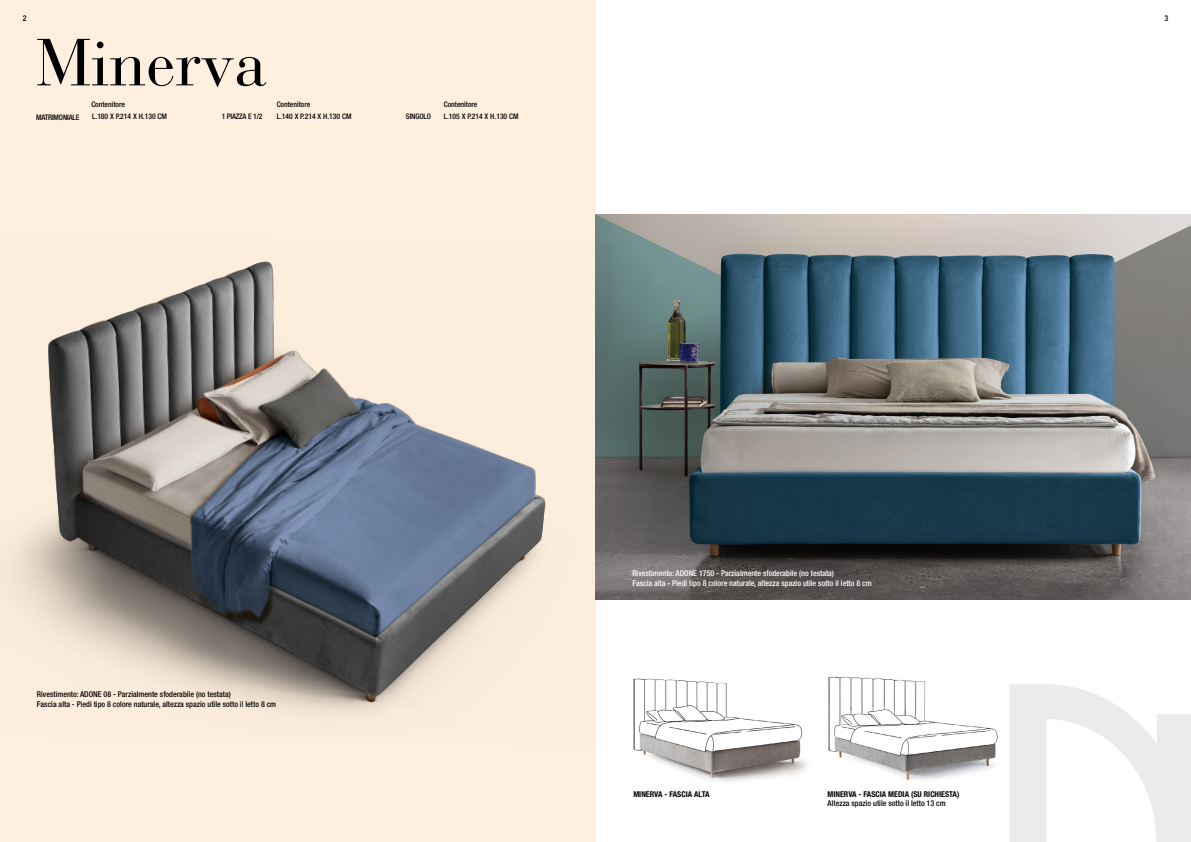
<style>
.page{position:relative;width:1191px;height:842px;background:#fff}
.page>*{position:absolute;margin:0;border:0;box-sizing:border-box;transform-origin:0 0}
.t1{font:66px "Bauer Bodoni Std";color:#000}
.t2{font:500 condensed 8px/9.6px "Helvetica Neue LT Std";color:#000}
.t3{font:500 condensed 8px/9.6px "Helvetica Neue LT Std";color:#fff}
.t4{font:700 condensed 8px "Helvetica Neue LT Std";color:#000}
.t5{font:500 condensed 7.6px/12.2px "Helvetica Neue LT Std";color:#000}
.t6{font:500 condensed 7.6px "Helvetica Neue LT Std";letter-spacing:-.02em;color:#000}
</style>
<div class="page">
<div style="left:0;top:0;width:595px;height:842px;background:#feefde"></div>
<img style="left:595px;top:215px;width:596px;height:384px">
<svg style="left:1010px;top:684px;width:181px;height:158px"></svg>
<img style="left:633px;top:678px;width:174px;height:104px">
<img style="left:828px;top:676px;width:170px;height:104px">
<img style="left:11px;top:233px;width:602px;height:515px">
<p class="t2" style="left:23px;top:13px;width:5px">2</p>
<p class="t2" style="left:1164px;top:13px;width:5px">3</p>
<h1 class="t1" style="left:36px;top:23px;width:232px">Minerva</h1>
<p class="t6" style="left:36px;top:113px;width:45px">MATRIMONIALE</p>
<p class="t5" style="left:91px;top:98px;width:77px;line-height:12.5px">Contenitore<br>L.180 X P.214 X H.130 CM</p>
<p class="t5" style="left:222px;top:110px;width:42px">1 PIAZZA E 1/2</p>
<p class="t5" style="left:277px;top:98px;width:76px">Contenitore<br>L.140 X P.214 X H.130 CM</p>
<p class="t6" style="left:406px;top:112px;width:27px">SINGOLO</p>
<p class="t5" style="left:444px;top:98px;width:76px">Contenitore<br>L.105 X P.214 X H.130 CM</p>
<p class="t2" style="left:37px;top:689px;width:241px">Rivestimento: ADONE 08 - Parzialmente sfoderabile (no testata)<br>Fascia alta - Piedi tipo 8 colore naturale, altezza spazio utile sotto il letto 8 cm</p>
<p class="t3" style="left:632px;top:569px;width:241px">Rivestimento: ADONE 1750 - Parzialmente sfoderabile (no testata)<br>Fascia alta - Piedi tipo 8 colore naturale, altezza spazio utile sotto il letto 8 cm</p>
<p class="t4" style="left:633px;top:789px;width:78px">MINERVA - FASCIA ALTA</p>
<p class="t4" style="left:827px;top:789px;width:133px">MINERVA - FASCIA MEDIA (SU RICHIESTA)</p>
<p class="t2" style="left:827px;top:798px;width:120px">Altezza spazio utile sotto il letto 13 cm</p>
</div>
